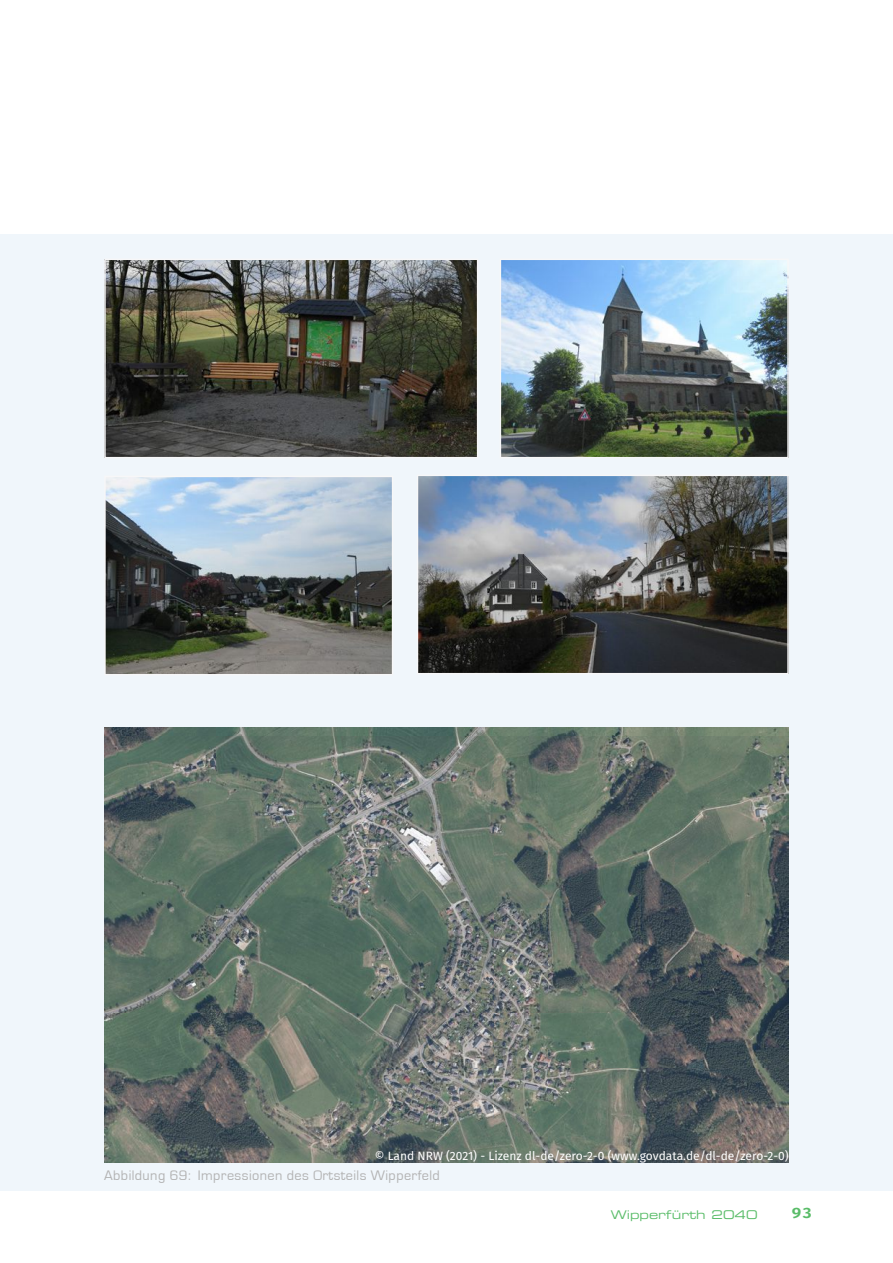
<style>
.page{position:relative;width:893px;height:1263px;background:#fff}
.page>*{position:absolute;margin:0;border:0;box-sizing:border-box;transform-origin:0 0}
.t1{font:600 15px "Fira Sans";color:#59bc68;scale:1.15 1}
.t2{font:14.25px "Eurostile";letter-spacing:.03em;color:#b2b2b2}
.t3{font:12px "Fira Sans";color:#fff}
.t4{font:12px "Eurostile Extended Two";color:#59bc68}
</style>
<div class="page">
<div style="left:0;top:235px;width:893px;height:956px;background:#f0f6fb"></div>
<img style="left:104px;top:727px;width:685px;height:435px">
<img style="left:107px;top:262px;width:368px;height:193px">
<div style="left:104px;top:259px;width:374px;height:199px;border:2px solid #f7f7f8"></div>
<img style="left:420px;top:478px;width:366px;height:193px">
<div style="left:417px;top:475px;width:372px;height:199px;border:2px solid #f7f7f8"></div>
<img style="left:107px;top:479px;width:283px;height:193px">
<div style="left:104px;top:476px;width:289px;height:199px;border:2px solid #f7f7f8"></div>
<img style="left:503px;top:262px;width:283px;height:193px">
<div style="left:500px;top:259px;width:289px;height:199px;border:2px solid #f7f7f8"></div>
<p class="t3" style="left:375px;top:1147px;width:415px">© Land NRW (2021) - Lizenz dl-de/zero-2-0 (www.govdata.de/dl-de/zero-2-0)</p>
<p class="t2" style="left:104px;top:1168px;width:337px">Abbildung 69: Impressionen des Ortsteils Wipperfeld</p>
<p class="t4" style="left:611px;top:1206px;width:148px">Wipperfürth 2040</p>
<p class="t1" style="left:792px;top:1201px;width:19px">93</p>
</div>
